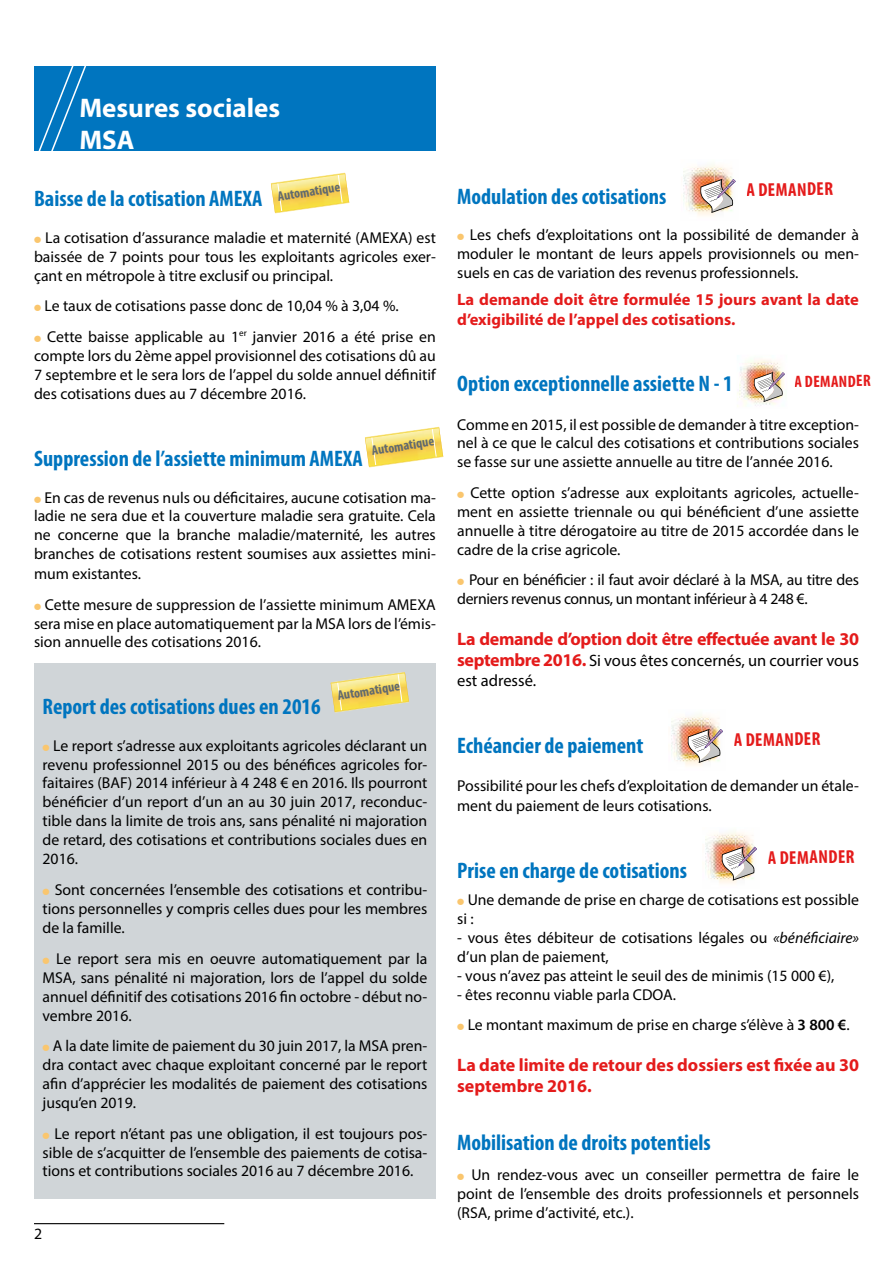
<style>
.page{position:relative;width:893px;height:1263px;background:#fff}
.page>*{position:absolute;margin:0;border:0;box-sizing:border-box;transform-origin:0 0}
.t1{font:700 27px/32.4px "Myriad Pro";color:#fff}
.t2{font:700 condensed 22.5px "Myriad Pro";color:#0075bf}
.t3{font:700 condensed 18.75px "Myriad Pro";color:#e41b1b}
.t4{font:700 18px/21.6px "Myriad Pro";letter-spacing:-.005em;color:#e41b1b}
.t5{font:700 16.5px/19.8px "Myriad Pro";color:#e41b1b}
.t6{font:16.5px/19.8px "Myriad Pro";color:#000}
.t7{font:700 condensed 16.5px "Myriad Pro";color:#e41b1b}
.t8{font:15.75px/18.9px "Myriad Pro";color:#000;text-align:justify}
.t9{font:15.75px/18.9px "Myriad Pro";letter-spacing:-.02em;color:#000}
.t10{font:700 condensed 13.65px "Myriad Pro";color:#616a6e}
.s1{color:#fac66e}
.s2{font-weight:700;font-size:18px;color:#e41b1b}
.s3{font-style:italic}
.s4{font-weight:600}
</style>
<div class="page">
<div style="left:34px;top:663px;width:402px;height:536px;background:#d0d5d8"></div>
<svg style="left:271px;top:173px;width:78px;height:40px"></svg>
<svg style="left:365px;top:427px;width:78px;height:40px"></svg>
<svg style="left:331px;top:672px;width:78px;height:41px"></svg>
<img style="left:680px;top:714px;width:39px;height:52px">
<img style="left:672px;top:719px;width:51px;height:44px">
<div style="left:34px;top:66px;width:402px;height:84px;background:#0075bf"></div>
<svg style="left:34px;top:66px;width:56px;height:85px"></svg>
<hr style="left:34px;top:1223px;width:190px;height:1px;background:#000">
<img style="left:714px;top:831px;width:39px;height:53px">
<img style="left:705px;top:836px;width:38px;height:33px">
<img style="left:706px;top:837px;width:51px;height:44px">
<img style="left:737px;top:359px;width:41px;height:48px">
<img style="left:739px;top:363px;width:33px;height:36px">
<img style="left:740px;top:364px;width:45px;height:38px">
<img style="left:683px;top:164px;width:49px;height:52px">
<img style="left:684px;top:169px;width:52px;height:44px">
<h1 class="t1" style="left:79px;top:91px;width:202px">Mesures sociales<br>MSA</h1>
<p class="t10" style="left:276px;top:188px;width:64px;rotate:-9deg">Automatique</p>
<h2 class="t2" style="left:34px;top:185px;width:230px">Baisse de la cotisation AMEXA</h2>
<p class="t8" style="left:34px;top:228px;width:403px"><span class="s1">●</span> La cotisation d’assurance maladie et maternité (AMEXA) est baissée de 7 points pour tous les exploitants agricoles exer&shy;çant en métropole à titre exclusif ou principal.</p>
<p class="t8" style="left:34px;top:296px;width:366px"><span class="s1">●</span> Le taux de cotisations passe donc de 10,04 % à 3,04 %.</p>
<p class="t8" style="left:34px;top:327px;width:403px"><span class="s1">●</span> Cette baisse applicable au 1<sup>er</sup> janvier 2016 a été prise en compte lors du 2ème appel provisionnel des cotisations dû au 7 septembre et le sera lors de l’appel du solde annuel définitif des cotisations dues au 7 décembre 2016.</p>
<p class="t10" style="left:370px;top:442px;width:64px;rotate:-9deg">Automatique</p>
<h2 class="t2" style="left:34px;top:444px;width:330px">Suppression de l’assiette minimum AMEXA</h2>
<p class="t8" style="left:34px;top:487px;width:403px"><span class="s1">●</span> En cas de revenus nuls ou déficitaires, aucune cotisation ma&shy;ladie ne sera due et la couverture maladie sera gratuite. Cela ne concerne que la branche maladie/maternité, les autres branches de cotisations restent soumises aux assiettes mini&shy;mum existantes.</p>
<p class="t8" style="left:34px;top:595px;width:403px"><span class="s1">●</span> Cette mesure de suppression de l’assiette minimum AMEXA sera mise en place automatiquement par la MSA lors de l’émis&shy;sion annuelle des cotisations 2016.</p>
<p class="t10" style="left:336px;top:687px;width:64px;rotate:-9deg">Automatique</p>
<h2 class="t2" style="left:43px;top:692px;width:280px">Report des cotisations dues en 2016</h2>
<p class="t8" style="left:43px;top:736px;width:386px"><span class="s1">●</span> Le report s’adresse aux exploitants agricoles déclarant un revenu professionnel 2015 ou des bénéfices agricoles for&shy;faitaires (BAF) 2014 inférieur à 4 248 € en 2016. Ils pourront bénéficier d’un report d’un an au 30 juin 2017, reconduc&shy;tible dans la limite de trois ans, sans pénalité ni majoration de retard, des cotisations et contributions sociales dues en 2016.</p>
<p class="t8" style="left:43px;top:879px;width:386px;line-height:19.4px"><span class="s1">●</span> Sont concernées l’ensemble des cotisations et contribu&shy;tions personnelles y compris celles dues pour les membres de la famille.</p>
<p class="t8" style="left:43px;top:949px;width:386px"><span class="s1">●</span> Le report sera mis en oeuvre automatiquement par la MSA, sans pénalité ni majoration, lors de l’appel du solde annuel définitif des cotisations 2016 fin octobre - début no&shy;vembre 2016.</p>
<p class="t8" style="left:43px;top:1036px;width:386px"><span class="s1">●</span> A la date limite de paiement du 30 juin 2017, la MSA pren&shy;dra contact avec chaque exploitant concerné par le report afin d’apprécier les modalités de paiement des cotisations jusqu’en 2019.</p>
<p class="t8" style="left:43px;top:1124px;width:386px"><span class="s1">●</span> Le report n’étant pas une obligation, il est toujours pos&shy;sible de s’acquitter de l’ensemble des paiements de cotisa&shy;tions et contributions sociales 2016 au 7 décembre 2016.</p>
<p class="t8" style="left:34px;top:1224px;width:10px">2</p>
<p class="t3" style="left:746px;top:178px;width:88px;rotate:-1deg">A DEMANDER</p>
<h2 class="t2" style="left:457px;top:182px;width:211px">Modulation des cotisations</h2>
<p class="t8" style="left:457px;top:225px;width:403px"><span class="s1">●</span> Les chefs d’exploitations ont la possibilité de demander à moduler le montant de leurs appels provisionnels ou men&shy;suels en cas de variation des revenus professionnels.</p>
<p class="t5" style="left:457px;top:289px;width:403px">La demande doit être formulée 15 jours avant la date d’exigibilité de l’appel des cotisations.</p>
<p class="t7" style="left:794px;top:372px;width:78px;rotate:-1deg">A DEMANDER</p>
<h2 class="t2" style="left:457px;top:369px;width:277px">Option exceptionnelle assiette N - 1</h2>
<p class="t8" style="left:457px;top:414px;width:403px">Comme en 2015, il est possible de demander à titre exception&shy;nel à ce que le calcul des cotisations et contributions sociales se fasse sur une assiette annuelle au titre de l’année 2016.</p>
<p class="t8" style="left:457px;top:483px;width:403px"><span class="s1">●</span> Cette option s’adresse aux exploitants agricoles, actuelle&shy;ment en assiette triennale ou qui bénéficient d’une assiette annuelle à titre dérogatoire au titre de 2015 accordée dans le cadre de la crise agricole.</p>
<p class="t9" style="left:457px;top:570px;width:403px"><span class="s1">●</span> Pour en bénéficier : il faut avoir déclaré à la MSA, au titre des derniers revenus connus, un montant inférieur à 4 248 €.</p>
<p class="t4" style="left:457px;top:627px;width:403px">La demande d’option doit être effectuée avant le 30</p>
<p class="t6" style="left:457px;top:650px;width:403px"><span class="s2">septembre 2016.</span> Si vous êtes concernés, un courrier vous est adressé.</p>
<p class="t3" style="left:733px;top:728px;width:88px;rotate:-1deg">A DEMANDER</p>
<h2 class="t2" style="left:457px;top:731px;width:188px">Echéancier de paiement</h2>
<p class="t8" style="left:457px;top:776px;width:403px;line-height:19.8px">Possibilité pour les chefs d’exploitation de demander un étale&shy;ment du paiement de leurs cotisations.</p>
<p class="t3" style="left:767px;top:846px;width:88px;rotate:-1deg">A DEMANDER</p>
<h2 class="t2" style="left:457px;top:856px;width:232px">Prise en charge de cotisations</h2>
<p class="t8" style="left:457px;top:890px;width:403px"><span class="s1">●</span> Une demande de prise en charge de cotisations est possible si :</p>
<p class="t8" style="left:457px;top:928px;width:403px">- vous êtes débiteur de cotisations légales ou <span class="s3">«bénéficiaire» </span>d’un plan de paiement,</p>
<p class="t8" style="left:457px;top:966px;width:379px">- vous n’avez pas atteint le seuil des de minimis (15 000 €),</p>
<p class="t8" style="left:457px;top:984px;width:220px">- êtes reconnu viable parla CDOA.</p>
<p class="t8" style="left:457px;top:1015px;width:394px"><span class="s1">●</span> Le montant maximum de prise en charge s’élève à <span class="s4">3 800 €</span>.</p>
<p class="t4" style="left:457px;top:1053px;width:403px">La date limite de retour des dossiers est fixée au 30 septembre 2016.</p>
<h2 class="t2" style="left:457px;top:1128px;width:255px">Mobilisation de droits potentiels</h2>
<p class="t8" style="left:457px;top:1165px;width:403px"><span class="s1">●</span> Un rendez-vous avec un conseiller permettra de faire le point de l’ensemble des droits professionnels et personnels (RSA, prime d’activité, etc.).</p>
</div>
